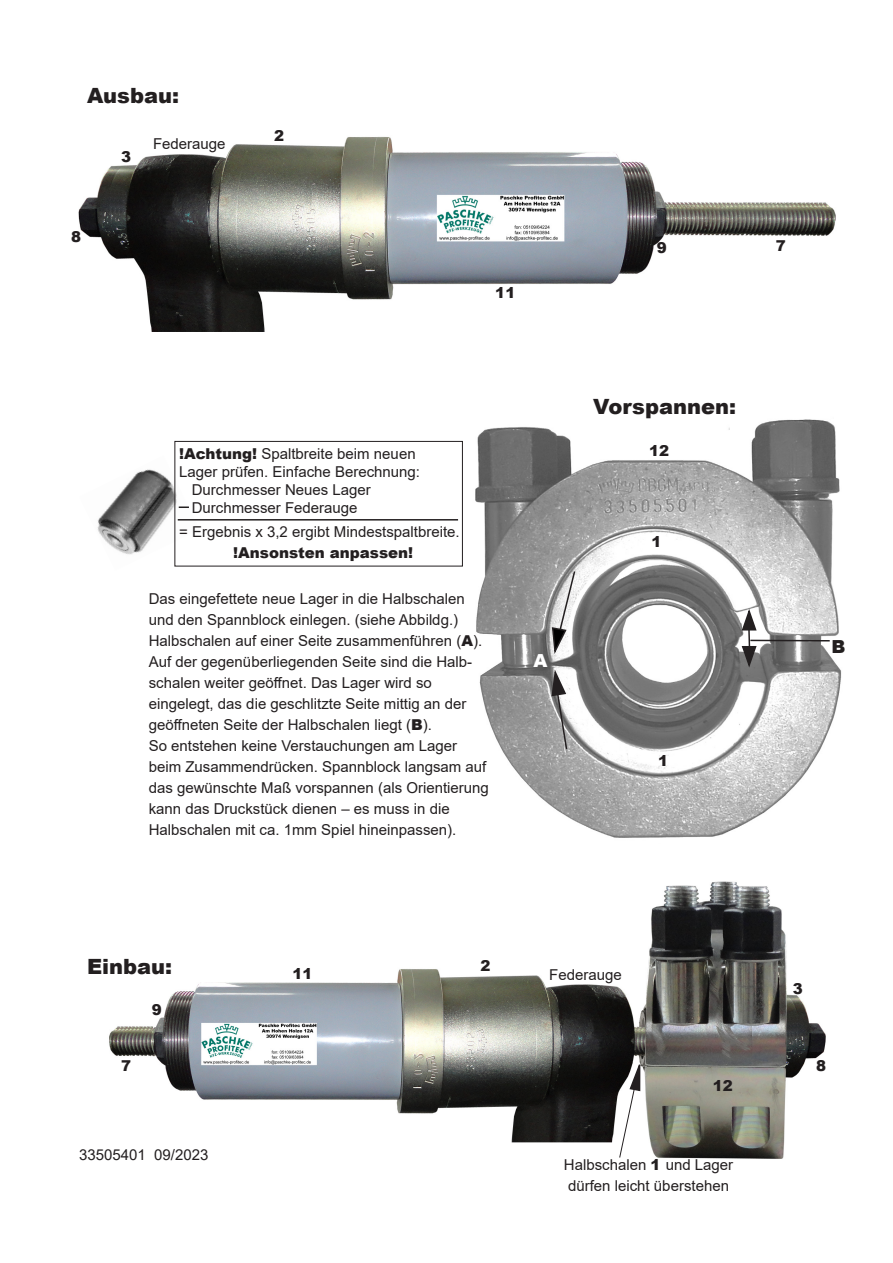
<style>
.page{position:relative;width:893px;height:1263px;background:#fff}
.page>*{position:absolute;margin:0;border:0;box-sizing:border-box;transform-origin:0 0}
.t1{font:900 21px "Arial";color:#231f20}
.t2{font:900 18px "Arial";color:#231f20}
.t3{font:900 18px "Arial";color:#fff}
.FaxNumber{font:15px "Arial";color:#231f20}
.t4{font:900 15px "Arial";color:#231f20}
.s1{font-weight:900}
</style>
<div class="page">
<img style="left:78px;top:136px;width:758px;height:196px">
<img style="left:461px;top:419px;width:380px;height:419px">
<svg style="left:551px;top:670px;width:17px;height:81px"></svg>
<svg style="left:551px;top:570px;width:25px;height:83px"></svg>
<hr style="left:750px;top:640px;width:80px;height:1px;background:#231f20">
<svg style="left:741px;top:609px;width:17px;height:58px"></svg>
<img style="left:97px;top:455px;width:102px;height:112px">
<hr style="left:178px;top:519px;width:280px;height:1px;background:#231f20">
<svg style="left:179px;top:506px;width:10px;height:2px"></svg>
<div style="left:175px;top:441px;width:288px;height:125px;border:1px solid #231f20"></div>
<img style="left:109px;top:881px;width:717px;height:278px">
<svg style="left:619px;top:1063px;width:23px;height:95px"></svg>
<p class="t1" style="left:87px;top:81px;width:93px">Ausbau:</p>
<p class="t4" style="left:71px;top:225px;width:12px">8</p>
<p class="t4" style="left:121px;top:145px;width:12px">3</p>
<p class="FaxNumber" style="left:153px;top:134px;width:74px">Federauge</p>
<p class="t4" style="left:274px;top:125px;width:12px">2</p>
<p class="t4" style="left:495px;top:282px;width:22px">11</p>
<p class="FaxNumber" style="left:179px;top:443px;width:238px"><span class="s1">!Achtung!</span> Spaltbreite beim neuen</p>
<p class="FaxNumber" style="left:179px;top:461px;width:242px">Lager prüfen. Einfache Berechnung:</p>
<p class="FaxNumber" style="left:192px;top:479px;width:181px">Durchmesser Neues Lager</p>
<p class="FaxNumber" style="left:192px;top:497px;width:167px">Durchmesser Federauge</p>
<p class="FaxNumber" style="left:179px;top:521px;width:282px">= Ergebnis x 3,2 ergibt Mindestspaltbreite.</p>
<p class="t4" style="left:233px;top:541px;width:182px">!Ansonsten anpassen!</p>
<p class="FaxNumber" style="left:149px;top:588px;width:318px">Das eingefettete neue Lager in die Halbschalen</p>
<p class="FaxNumber" style="left:149px;top:609px;width:311px">und den Spannblock einlegen. (siehe Abbildg.)</p>
<p class="FaxNumber" style="left:149px;top:630px;width:335px">Halbschalen auf einer Seite zusammenführen (<span class="s1">A</span>).</p>
<p class="FaxNumber" style="left:149px;top:651px;width:325px">Auf der gegenüberliegenden Seite sind die Halb-</p>
<p class="FaxNumber" style="left:149px;top:672px;width:285px">schalen weiter geöffnet. Das Lager wird so</p>
<p class="FaxNumber" style="left:149px;top:693px;width:319px">eingelegt, das die geschlitzte Seite mittig an der</p>
<p class="FaxNumber" style="left:149px;top:714px;width:285px">geöffneten Seite der Halbschalen liegt (<span class="s1">B</span>).</p>
<p class="FaxNumber" style="left:149px;top:735px;width:310px">So entstehen keine Verstauchungen am Lager</p>
<p class="FaxNumber" style="left:149px;top:756px;width:339px">beim Zusammendrücken. Spannblock langsam auf</p>
<p class="FaxNumber" style="left:149px;top:777px;width:342px">das gewünschte Maß vorspannen (als Orientierung</p>
<p class="FaxNumber" style="left:149px;top:798px;width:302px">kann das Druckstück dienen – es muss in die</p>
<p class="FaxNumber" style="left:149px;top:819px;width:309px">Halbschalen mit ca. 1mm Spiel hineinpassen).</p>
<p class="t3" style="left:533px;top:647px;width:16px">A</p>
<p class="t4" style="left:657px;top:237px;width:12px">9</p>
<p class="t4" style="left:776px;top:235px;width:12px">7</p>
<p class="t1" style="left:593px;top:391px;width:144px">Vorspannen:</p>
<p class="t4" style="left:649px;top:440px;width:22px">12</p>
<p class="t4" style="left:651px;top:531px;width:12px">1</p>
<p class="t4" style="left:658px;top:749px;width:12px">1</p>
<p class="t2" style="left:832px;top:633px;width:16px">B</p>
<p class="t1" style="left:87px;top:951px;width:87px">Einbau:</p>
<p class="t4" style="left:121px;top:1054px;width:12px">7</p>
<p class="t4" style="left:152px;top:998px;width:12px">9</p>
<p class="FaxNumber" style="left:79px;top:1144px;width:131px">33505401 09/2023</p>
<p class="t4" style="left:293px;top:963px;width:22px">11</p>
<p class="t4" style="left:480px;top:954px;width:12px">2</p>
<p class="FaxNumber" style="left:549px;top:964px;width:74px">Federauge</p>
<p class="t4" style="left:713px;top:1074px;width:22px">12</p>
<p class="FaxNumber" style="left:564px;top:1155px;width:171px">Halbschalen <span class="s1">1</span> und Lager</p>
<p class="FaxNumber" style="left:568px;top:1176px;width:162px">dürfen leicht überstehen</p>
<p class="t4" style="left:793px;top:977px;width:12px">3</p>
<p class="t4" style="left:816px;top:1054px;width:12px">8</p>
</div>
